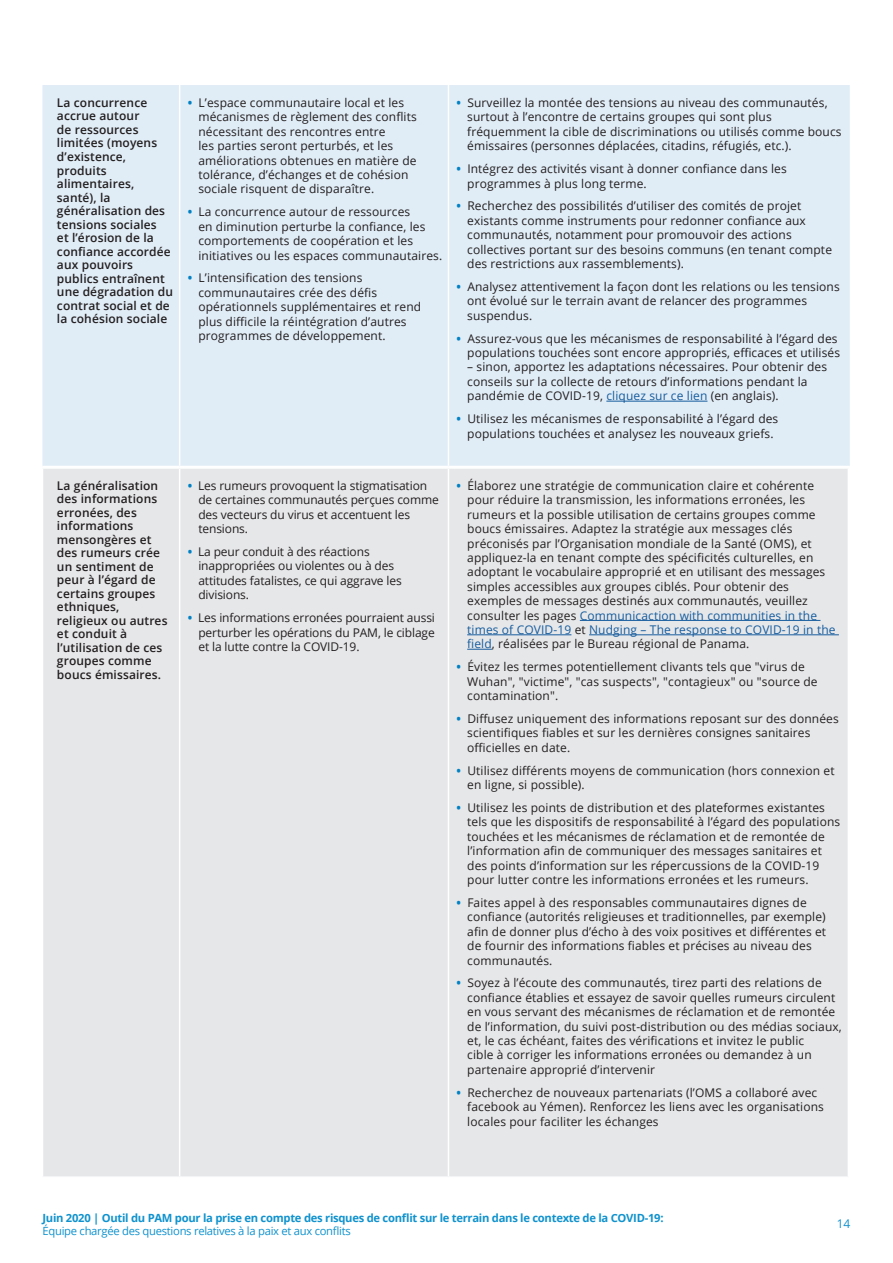
<style>
.page{position:relative;width:893px;height:1263px;background:#fff}
.page>*{position:absolute;margin:0;border:0;box-sizing:border-box;transform-origin:0 0}
.t1{font:12px/14.4px "Open Sans";letter-spacing:.01em;color:#231f20}
.t2{font:600 12px/13.5px "Open Sans";letter-spacing:.01em;color:#231f20}
.t3{font:12px/14.4px "Open Sans";letter-spacing:-.01em;color:#231f20}
.t4{font:12px "Open Sans";color:#0f92ce}
.t5{font:700 11.25px "Open Sans";letter-spacing:-.025em;color:#0f92ce}
.t6{font:11.25px "Open Sans";letter-spacing:-.025em;color:#0f92ce}
.s1{font-weight:700;color:#0081c4}
.s2{color:#175d9e}
</style>
<div class="page">
<div style="left:43px;top:469px;width:805px;height:707px;background:#e6e7e9"></div>
<hr style="left:179px;top:469px;width:1px;height:707px;background:#fff">
<hr style="left:448px;top:469px;width:1px;height:707px;background:#fff">
<hr style="left:580px;top:620px;width:240px;height:1px;background:#175d9e">
<hr style="left:467px;top:634px;width:104px;height:1px;background:#175d9e">
<hr style="left:589px;top:634px;width:250px;height:1px;background:#175d9e">
<svg style="left:467px;top:649px;width:25px;height:1px"></svg>
<div style="left:42px;top:85px;width:808px;height:381px;background:#e0ecf6"></div>
<hr style="left:179px;top:85px;width:1px;height:381px;background:#fff">
<hr style="left:448px;top:85px;width:1px;height:381px;background:#fff">
<hr style="left:606px;top:401px;width:101px;height:1px;background:#175d9e">
<p class="t2" style="left:57px;top:96px;width:118px">La concurrence accrue autour<br>de ressources limitées (moyens d’existence, produits alimentaires, santé), la généralisation des tensions sociales<br>et l’érosion de la confiance accordée aux pouvoirs publics entraînent une dégradation du contrat social et de la cohésion sociale</p>
<p class="t1" style="left:198px;top:95px;width:220px;text-indent:-11px"><span class="s1">•</span> L’espace communautaire local et les mécanismes de règlement des conflits nécessitant des rencontres entre<br>les parties seront perturbés, et les améliorations obtenues en matière de tolérance, d’échanges et de cohésion sociale risquent de disparaître.</p>
<p class="t1" style="left:198px;top:204px;width:245px;text-indent:-11px"><span class="s1">•</span> La concurrence autour de ressources<br>en diminution perturbe la confiance, les comportements de coopération et les initiatives ou les espaces communautaires.</p>
<p class="t1" style="left:198px;top:271px;width:224px;text-indent:-11px"><span class="s1">•</span> L’intensification des tensions communautaires crée des défis opérationnels supplémentaires et rend plus difficile la réintégration d’autres programmes de développement.</p>
<p class="t2" style="left:57px;top:478px;width:112px">La généralisation des informations erronées, des informations mensongères et des rumeurs crée un sentiment de peur à l’égard de certains groupes ethniques, religieux ou autres et conduit à l’utilisation de ces groupes comme boucs émissaires.</p>
<p class="t3" style="left:198px;top:478px;width:242px;text-indent:-11px"><span class="s1">•</span> Les rumeurs provoquent la stigmatisation de certaines communautés perçues comme des vecteurs du virus et accentuent les tensions.</p>
<p class="t3" style="left:198px;top:544px;width:205px;text-indent:-11px"><span class="s1">•</span> La peur conduit à des réactions inappropriées ou violentes ou à des attitudes fatalistes, ce qui aggrave les divisions.</p>
<p class="t1" style="left:198px;top:610px;width:238px;text-align:justify;text-indent:-11px"><span class="s1">•</span> Les informations erronées pourraient aussi perturber les opérations du PAM, le ciblage et la lutte contre la COVID-19.</p>
<p class="t1" style="left:467px;top:95px;width:376px;text-indent:-11px"><span class="s1">•</span> Surveillez la montée des tensions au niveau des communautés, surtout à l’encontre de certains groupes qui sont plus fréquemment la cible de discriminations ou utilisés comme boucs émissaires (personnes déplacées, citadins, réfugiés, etc.).</p>
<p class="t1" style="left:467px;top:161px;width:321px;text-indent:-11px"><span class="s1">•</span> Intégrez des activités visant à donner confiance dans les programmes à plus long terme.</p>
<p class="t1" style="left:467px;top:199px;width:366px;text-indent:-11px"><span class="s1">•</span> Recherchez des possibilités d’utiliser des comités de projet existants comme instruments pour redonner confiance aux communautés, notamment pour promouvoir des actions collectives portant sur des besoins communs (en tenant compte des restrictions aux rassemblements).</p>
<p class="t1" style="left:467px;top:279px;width:374px;text-indent:-11px"><span class="s1">•</span> Analysez attentivement la façon dont les relations ou les tensions ont évolué sur le terrain avant de relancer des programmes suspendus.</p>
<p class="t1" style="left:457px;top:331px;width:385px;text-align:right"><span class="s1">•</span> Assurez-vous que les mécanismes de responsabilité à l’égard des populations touchées sont encore appropriés, efficaces et utilisés</p>
<p class="t1" style="left:467px;top:360px;width:361px">– sinon, apportez les adaptations nécessaires. Pour obtenir des conseils sur la collecte de retours d’informations pendant la pandémie de COVID-19, <span class="s2">cliquez sur ce lien</span> (en anglais).</p>
<p class="t1" style="left:457px;top:411px;width:323px;text-align:center"><span class="s1">•</span> Utilisez les mécanismes de responsabilité à l’égard des populations touchées et analysez les nouveaux griefs.</p>
<p class="t1" style="left:467px;top:478px;width:370px;text-indent:-11px"><span class="s1">•</span> Élaborez une stratégie de communication claire et cohérente pour réduire la transmission, les informations erronées, les rumeurs et la possible utilisation de certains groupes comme boucs émissaires. Adaptez la stratégie aux messages clés préconisés par l’Organisation mondiale de la Santé (OMS), et appliquez-la en tenant compte des spécificités culturelles, en adoptant le vocabulaire approprié et en utilisant des messages simples accessibles aux groupes ciblés. Pour obtenir des exemples de messages destinés aux communautés, veuillez consulter les pages <span class="s2">Communicaction with communities in the times of COVID-19</span> et <span class="s2">Nudging – The response to COVID-19 in the field</span>, réalisées par le Bureau régional de Panama.</p>
<p class="t1" style="left:467px;top:659px;width:352px;text-indent:-11px"><span class="s1">•</span> Évitez les termes potentiellement clivants tels que "virus de<br>Wuhan", "victime", "cas suspects", "contagieux" ou "source de contamination".</p>
<p class="t1" style="left:467px;top:711px;width:373px;text-indent:-11px"><span class="s1">•</span> Diffusez uniquement des informations reposant sur des données scientifiques fiables et sur les dernières consignes sanitaires officielles en date.</p>
<p class="t1" style="left:467px;top:763px;width:369px;text-indent:-11px"><span class="s1">•</span> Utilisez différents moyens de communication (hors connexion et en ligne, si possible).</p>
<p class="t1" style="left:467px;top:800px;width:375px;text-indent:-11px"><span class="s1">•</span> Utilisez les points de distribution et des plateformes existantes tels que les dispositifs de responsabilité à l’égard des populations touchées et les mécanismes de réclamation et de remontée de l’information afin de communiquer des messages sanitaires et des points d’information sur les répercussions de la COVID-19 pour lutter contre les informations erronées et les rumeurs.</p>
<p class="t1" style="left:467px;top:895px;width:360px;text-indent:-11px"><span class="s1">•</span> Faites appel à des responsables communautaires dignes de confiance (autorités religieuses et traditionnelles, par exemple) afin de donner plus d’écho à des voix positives et différentes et de fournir des informations fiables et précises au niveau des communautés.</p>
<p class="t1" style="left:467px;top:975px;width:376px;text-indent:-11px"><span class="s1">•</span> Soyez à l’écoute des communautés, tirez parti des relations de confiance établies et essayez de savoir quelles rumeurs circulent en vous servant des mécanismes de réclamation et de remontée de l’information, du suivi post-distribution ou des médias sociaux, et, le cas échéant, faites des vérifications et invitez le public<br>cible à corriger les informations erronées ou demandez à un partenaire approprié d’intervenir</p>
<p class="t1" style="left:467px;top:1085px;width:358px;text-indent:-11px"><span class="s1">•</span> Recherchez de nouveaux partenariats (l’OMS a collaboré avec facebook au Yémen). Renforcez les liens avec les organisations locales pour faciliter les échanges</p>
<p class="t5" style="left:43px;top:1209px;width:623px">Juin 2020 | Outil du PAM pour la prise en compte des risques de conflit sur le terrain dans le contexte de la COVID-19:</p>
<p class="t6" style="left:43px;top:1223px;width:310px">Équipe chargée des questions relatives à la paix et aux conflits</p>
<p class="t4" style="left:837px;top:1215px;width:15px">14</p>
</div>
